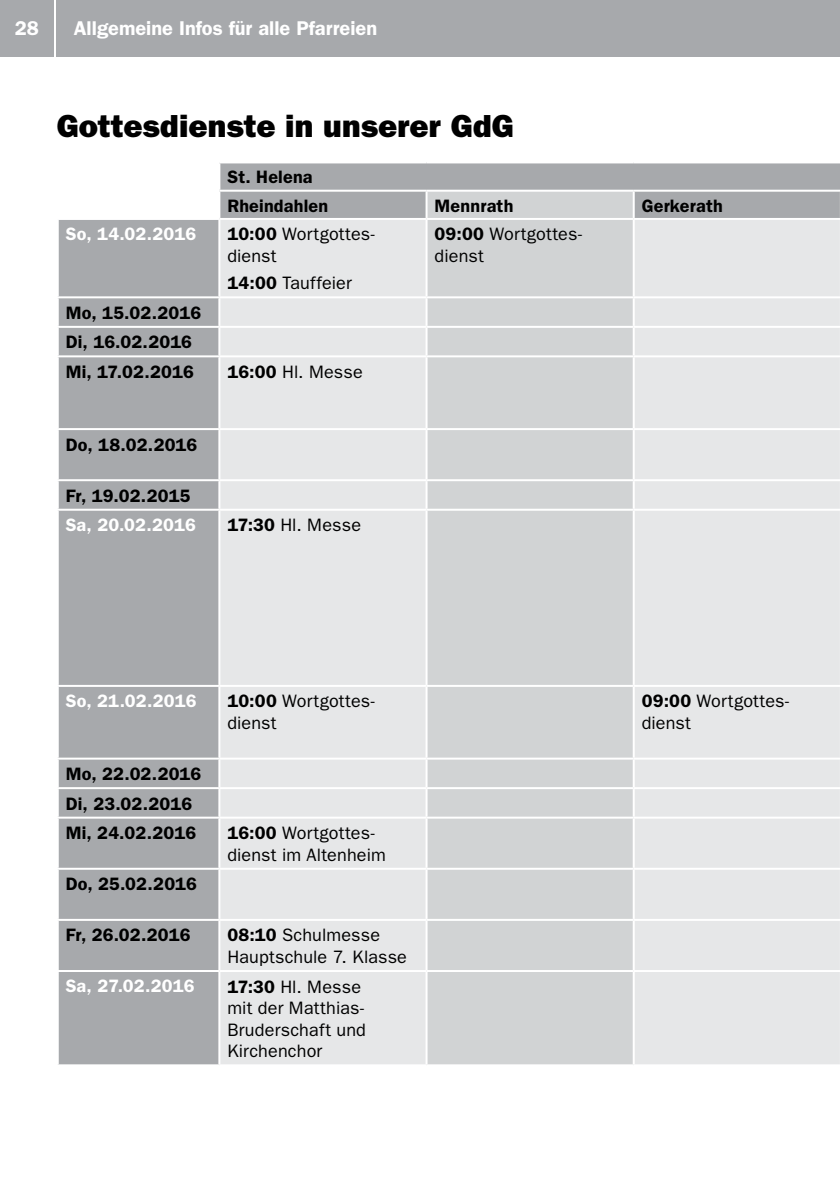
<style>
.page{position:relative;width:840px;height:1191px;background:#fff}
.page>*{position:absolute;margin:0;border:0;box-sizing:border-box;transform-origin:0 0}
.t1{font:800 32px "Franklin Gothic LT";color:#000}
.t2{font:600 20px "Franklin Gothic LT";color:#fff}
.t3{font:18px/21.6px "Franklin Gothic LT";letter-spacing:.01em;color:#000}
.t4{font:600 18px/29.6px "Franklin Gothic LT";letter-spacing:.01em;color:#000}
.t5{font:600 18px "Franklin Gothic LT";letter-spacing:.01em;color:#fff}
.s1{font-weight:600}
</style>
<div class="page">
<div style="left:0;top:0;width:54px;height:57px;background:#a7a9ac"></div>
<div style="left:57px;top:0;width:782px;height:57px;background:#a7a9ac"></div>
<div style="left:59px;top:163px;width:780px;height:901px;background:#a7a9ac"></div>
<div style="left:426px;top:191px;width:207px;height:28px;background:#d1d3d4"></div>
<div style="left:220px;top:220px;width:619px;height:844px;background:#e6e7e8"></div>
<svg style="left:427px;top:220px;width:205px;height:844px;background:#d6d7d8"></svg>
<hr style="left:218px;top:163px;width:2px;height:27px;background:#fff">
<hr style="left:57px;top:190px;width:162px;height:2px;background:#fff">
<hr style="left:219px;top:190px;width:207px;height:2px;background:#fff">
<hr style="left:218px;top:192px;width:2px;height:26px;background:#fff">
<hr style="left:426px;top:190px;width:207px;height:2px;background:#fff">
<hr style="left:425px;top:192px;width:2px;height:26px;background:#fff">
<hr style="left:633px;top:190px;width:206px;height:2px;background:#fff">
<hr style="left:632px;top:192px;width:2px;height:26px;background:#fff">
<hr style="left:57px;top:218px;width:162px;height:2px;background:#fff">
<hr style="left:219px;top:218px;width:207px;height:2px;background:#fff">
<hr style="left:218px;top:220px;width:2px;height:76px;background:#fff">
<hr style="left:426px;top:218px;width:207px;height:2px;background:#fff">
<hr style="left:425px;top:220px;width:2px;height:76px;background:#fff">
<hr style="left:633px;top:218px;width:206px;height:2px;background:#fff">
<hr style="left:632px;top:220px;width:2px;height:76px;background:#fff">
<svg style="left:839px;top:191px;width:1px;height:27px"></svg>
<hr style="left:57px;top:296px;width:162px;height:2px;background:#fff">
<hr style="left:219px;top:296px;width:207px;height:2px;background:#fff">
<hr style="left:218px;top:298px;width:2px;height:28px;background:#fff">
<hr style="left:426px;top:296px;width:207px;height:2px;background:#fff">
<hr style="left:425px;top:298px;width:2px;height:28px;background:#fff">
<hr style="left:633px;top:296px;width:206px;height:2px;background:#fff">
<hr style="left:632px;top:298px;width:2px;height:28px;background:#fff">
<hr style="left:57px;top:326px;width:162px;height:2px;background:#fff">
<hr style="left:219px;top:326px;width:207px;height:2px;background:#fff">
<hr style="left:218px;top:328px;width:2px;height:27px;background:#fff">
<hr style="left:426px;top:326px;width:207px;height:2px;background:#fff">
<hr style="left:425px;top:328px;width:2px;height:27px;background:#fff">
<hr style="left:633px;top:326px;width:206px;height:2px;background:#fff">
<hr style="left:632px;top:328px;width:2px;height:27px;background:#fff">
<hr style="left:57px;top:355px;width:162px;height:2px;background:#fff">
<hr style="left:219px;top:355px;width:207px;height:2px;background:#fff">
<hr style="left:218px;top:357px;width:2px;height:71px;background:#fff">
<hr style="left:426px;top:355px;width:207px;height:2px;background:#fff">
<hr style="left:425px;top:357px;width:2px;height:71px;background:#fff">
<hr style="left:633px;top:355px;width:206px;height:2px;background:#fff">
<hr style="left:632px;top:357px;width:2px;height:71px;background:#fff">
<svg style="left:839px;top:298px;width:1px;height:57px"></svg>
<hr style="left:57px;top:428px;width:162px;height:2px;background:#fff">
<hr style="left:219px;top:428px;width:207px;height:2px;background:#fff">
<hr style="left:218px;top:430px;width:2px;height:49px;background:#fff">
<hr style="left:426px;top:428px;width:207px;height:2px;background:#fff">
<hr style="left:425px;top:430px;width:2px;height:49px;background:#fff">
<hr style="left:633px;top:428px;width:206px;height:2px;background:#fff">
<hr style="left:632px;top:430px;width:2px;height:49px;background:#fff">
<hr style="left:57px;top:479px;width:162px;height:2px;background:#fff">
<hr style="left:219px;top:479px;width:207px;height:2px;background:#fff">
<hr style="left:218px;top:481px;width:2px;height:28px;background:#fff">
<hr style="left:426px;top:479px;width:207px;height:2px;background:#fff">
<hr style="left:425px;top:481px;width:2px;height:28px;background:#fff">
<hr style="left:633px;top:479px;width:206px;height:2px;background:#fff">
<hr style="left:632px;top:481px;width:2px;height:28px;background:#fff">
<hr style="left:57px;top:509px;width:162px;height:2px;background:#fff">
<hr style="left:219px;top:509px;width:207px;height:2px;background:#fff">
<hr style="left:218px;top:511px;width:2px;height:174px;background:#fff">
<hr style="left:426px;top:509px;width:207px;height:2px;background:#fff">
<hr style="left:425px;top:511px;width:2px;height:174px;background:#fff">
<hr style="left:633px;top:509px;width:206px;height:2px;background:#fff">
<hr style="left:632px;top:511px;width:2px;height:174px;background:#fff">
<svg style="left:839px;top:481px;width:1px;height:28px"></svg>
<hr style="left:57px;top:685px;width:162px;height:2px;background:#fff">
<hr style="left:219px;top:685px;width:207px;height:2px;background:#fff">
<hr style="left:218px;top:687px;width:2px;height:70px;background:#fff">
<hr style="left:426px;top:685px;width:207px;height:2px;background:#fff">
<hr style="left:425px;top:687px;width:2px;height:70px;background:#fff">
<hr style="left:633px;top:685px;width:206px;height:2px;background:#fff">
<hr style="left:632px;top:687px;width:2px;height:70px;background:#fff">
<hr style="left:57px;top:757px;width:162px;height:2px;background:#fff">
<hr style="left:219px;top:757px;width:207px;height:2px;background:#fff">
<hr style="left:218px;top:759px;width:2px;height:28px;background:#fff">
<hr style="left:426px;top:757px;width:207px;height:2px;background:#fff">
<hr style="left:425px;top:759px;width:2px;height:28px;background:#fff">
<hr style="left:633px;top:757px;width:206px;height:2px;background:#fff">
<hr style="left:632px;top:759px;width:2px;height:28px;background:#fff">
<hr style="left:57px;top:787px;width:162px;height:2px;background:#fff">
<hr style="left:219px;top:787px;width:207px;height:2px;background:#fff">
<hr style="left:218px;top:789px;width:2px;height:27px;background:#fff">
<hr style="left:426px;top:787px;width:207px;height:2px;background:#fff">
<hr style="left:425px;top:789px;width:2px;height:27px;background:#fff">
<hr style="left:633px;top:787px;width:206px;height:2px;background:#fff">
<hr style="left:632px;top:789px;width:2px;height:27px;background:#fff">
<hr style="left:57px;top:816px;width:162px;height:2px;background:#fff">
<hr style="left:219px;top:816px;width:207px;height:2px;background:#fff">
<hr style="left:218px;top:818px;width:2px;height:49px;background:#fff">
<hr style="left:426px;top:816px;width:207px;height:2px;background:#fff">
<hr style="left:425px;top:818px;width:2px;height:49px;background:#fff">
<hr style="left:633px;top:816px;width:206px;height:2px;background:#fff">
<hr style="left:632px;top:818px;width:2px;height:49px;background:#fff">
<svg style="left:839px;top:757px;width:1px;height:60px"></svg>
<hr style="left:57px;top:867px;width:162px;height:2px;background:#fff">
<hr style="left:219px;top:867px;width:207px;height:2px;background:#fff">
<hr style="left:218px;top:869px;width:2px;height:50px;background:#fff">
<hr style="left:426px;top:867px;width:207px;height:2px;background:#fff">
<hr style="left:425px;top:869px;width:2px;height:50px;background:#fff">
<hr style="left:633px;top:867px;width:206px;height:2px;background:#fff">
<hr style="left:632px;top:869px;width:2px;height:50px;background:#fff">
<hr style="left:57px;top:919px;width:162px;height:2px;background:#fff">
<hr style="left:219px;top:919px;width:207px;height:2px;background:#fff">
<hr style="left:218px;top:921px;width:2px;height:49px;background:#fff">
<hr style="left:426px;top:919px;width:207px;height:2px;background:#fff">
<hr style="left:425px;top:921px;width:2px;height:49px;background:#fff">
<hr style="left:633px;top:919px;width:206px;height:2px;background:#fff">
<hr style="left:632px;top:921px;width:2px;height:49px;background:#fff">
<hr style="left:57px;top:970px;width:162px;height:2px;background:#fff">
<hr style="left:219px;top:970px;width:207px;height:2px;background:#fff">
<hr style="left:218px;top:972px;width:2px;height:92px;background:#fff">
<hr style="left:426px;top:970px;width:207px;height:2px;background:#fff">
<hr style="left:425px;top:972px;width:2px;height:92px;background:#fff">
<hr style="left:633px;top:970px;width:206px;height:2px;background:#fff">
<hr style="left:632px;top:972px;width:2px;height:92px;background:#fff">
<p class="t2" style="left:15px;top:17px;width:26px">28</p>
<p class="t2" style="left:74px;top:17px;width:305px">Allgemeine Infos für alle Pfarreien</p>
<h1 class="t1" style="left:57px;top:108px;width:458px">Gottesdienste in unserer GdG</h1>
<p class="t4" style="left:227px;top:163px;width:102px;line-height:28.2px">St. Helena<br>Rheindahlen</p>
<p class="t4" style="left:434px;top:191px;width:80px">Mennrath</p>
<p class="t4" style="left:641px;top:191px;width:82px">Gerkerath</p>
<p class="t5" style="left:66px;top:223px;width:132px">So, 14.02.2016</p>
<p class="t3" style="left:227px;top:224px;width:149px"><span class="s1">10:00</span> Wortgottes&shy;dienst</p>
<p class="t3" style="left:227px;top:272px;width:126px"><span class="s1">14:00</span> Tauffeier</p>
<p class="t4" style="left:66px;top:298px;width:137px">Mo, 15.02.2016<br>Di, 16.02.2016<br>Mi, 17.02.2016</p>
<p class="t3" style="left:227px;top:361px;width:137px"><span class="s1">16:00</span> Hl. Messe</p>
<p class="t4" style="left:66px;top:429px;width:133px">Do, 18.02.2016</p>
<p class="t4" style="left:66px;top:481px;width:126px">Fr, 19.02.2015</p>
<p class="t5" style="left:66px;top:514px;width:132px">Sa, 20.02.2016</p>
<p class="t3" style="left:227px;top:514px;width:135px"><span class="s1">17:30</span> Hl. Messe</p>
<p class="t3" style="left:434px;top:224px;width:149px"><span class="s1">09:00</span> Wortgottes&shy;dienst</p>
<p class="t5" style="left:66px;top:690px;width:132px">So, 21.02.2016</p>
<p class="t3" style="left:227px;top:690px;width:149px"><span class="s1">10:00</span> Wortgottes&shy;dienst</p>
<p class="t3" style="left:641px;top:690px;width:149px"><span class="s1">09:00</span> Wortgottes&shy;dienst</p>
<p class="t4" style="left:66px;top:759px;width:137px">Mo, 22.02.2016<br>Di, 23.02.2016<br>Mi, 24.02.2016</p>
<p class="t3" style="left:227px;top:822px;width:160px"><span class="s1">16:00</span> Wortgottes&shy;dienst im Altenheim</p>
<p class="t4" style="left:66px;top:869px;width:133px">Do, 25.02.2016</p>
<p class="t4" style="left:66px;top:920px;width:126px">Fr, 26.02.2016</p>
<p class="t3" style="left:227px;top:924px;width:181px"><span class="s1">08:10</span> Schulmesse<br>Hauptschule 7. Klasse</p>
<p class="t5" style="left:66px;top:975px;width:130px">Sa, 27.02.2016</p>
<p class="t3" style="left:227px;top:975px;width:140px"><span class="s1">17:30</span> Hl. Messe mit der Matthias-<br>Bruderschaft und<br>Kirchenchor</p>
</div>
